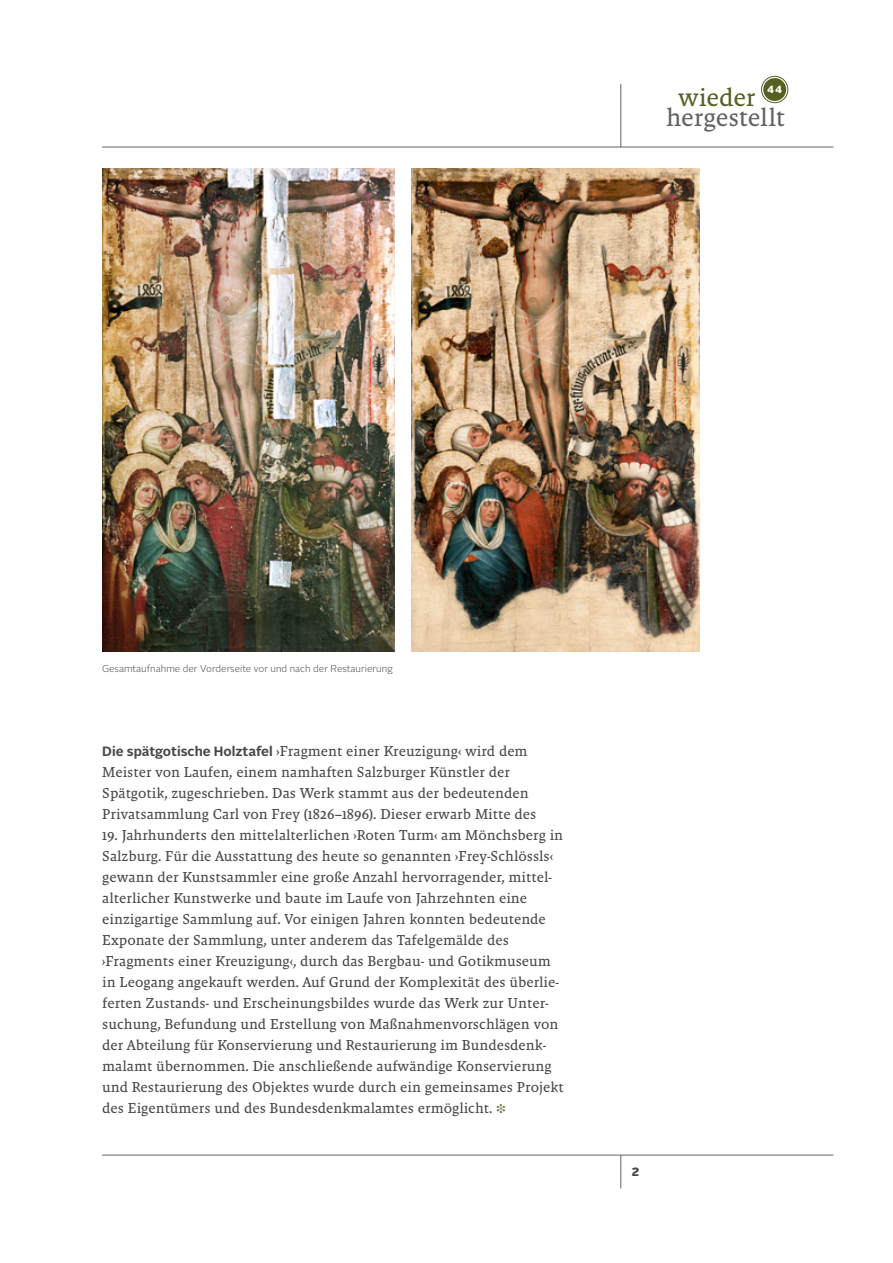
<style>
.page{position:relative;width:893px;height:1263px;background:#fff}
.page>*{position:absolute;margin:0;border:0;box-sizing:border-box;transform-origin:0 0}
.t1{font:25.65px "Malaga OT";letter-spacing:-.01em;color:#626261}
.t2{font:25.65px "Malaga OT";letter-spacing:-.015em;color:#556121}
.t3{font:14.7px/21px "Malaga OT";color:#484847}
.t4{font:900 12px "Alright Sans";color:#484847}
.t5{font:900 10.35px "Alright Sans";color:#fff}
.t6{font:300 9.75px "Alright Sans";color:#484847}
.s1{font-family:"Alright Sans";font-weight:700;font-size:13.5px}
.s2{color:#6b743a}
</style>
<div class="page">
<hr style="left:102px;top:147px;width:731px;height:1px;background:#626261">
<hr style="left:102px;top:1155px;width:731px;height:1px;background:#626261">
<div style="left:763px;top:78px;width:23px;height:23px;background:#556121;border-radius:50%"></div>
<div style="left:761px;top:76px;width:27px;height:27px;border:1px solid #556121;border-radius:50%"></div>
<hr style="left:621px;top:84px;width:1px;height:63px;background:#626261">
<hr style="left:621px;top:1155px;width:1px;height:33px;background:#626261">
<img style="left:102px;top:168px;width:293px;height:483px">
<img style="left:411px;top:168px;width:289px;height:483px">
<h1 class="t2" style="left:678px;top:83px;width:79px">wieder</h1>
<p class="t5" style="left:767px;top:82px;width:16px">44</p>
<h1 class="t1" style="left:666px;top:103px;width:120px">hergestellt</h1>
<p class="t6" style="left:102px;top:662px;width:292px">Gesamtaufnahme der Vorderseite vor und nach der Restaurierung</p>
<p class="t3" style="left:102px;top:740px;width:436px"><span class="s1">Die spätgotische Holztafel</span> ›Fragment einer Kreuzigung‹ wird dem Meister von Laufen, einem namhaften Salzburger Künstler der Spätgotik, zugeschrieben. Das Werk stammt aus der bedeutenden Privatsammlung Carl von Frey (1826–1896). Dieser erwarb Mitte des</p>
<p class="t3" style="left:102px;top:824px;width:463px">19. Jahrhunderts den mittelalterlichen ›Roten Turm‹ am Mönchsberg in Salzburg. Für die Ausstattung des heute so genannten ›Frey-Schlössls‹ gewann der Kunstsammler eine große Anzahl hervorragender, mittel&shy;alterlicher Kunstwerke und baute im Laufe von Jahrzehnten eine einzigartige Sammlung auf. Vor einigen Jahren konnten bedeutende Exponate der Sammlung, unter anderem das Tafelgemälde des ›Fragments einer Kreuzigung‹, durch das Bergbau- und Gotikmuseum in Leogang angekauft werden. Auf Grund der Komplexität des überlie&shy;ferten Zustands- und Erscheinungsbildes wurde das Werk zur Unter&shy;suchung, Befundung und Erstellung von Maßnahmenvorschlägen von der Abteilung für Konservierung und Restaurierung im Bundesdenk&shy;malamt übernommen. Die anschließende aufwändige Konservierung und Restaurierung des Objektes wurde durch ein gemeinsames Projekt des Eigentümers und des Bundesdenkmalamtes ermöglicht. <span class="s2">❉</span></p>
<p class="t4" style="left:631px;top:1163px;width:9px">2</p>
</div>
